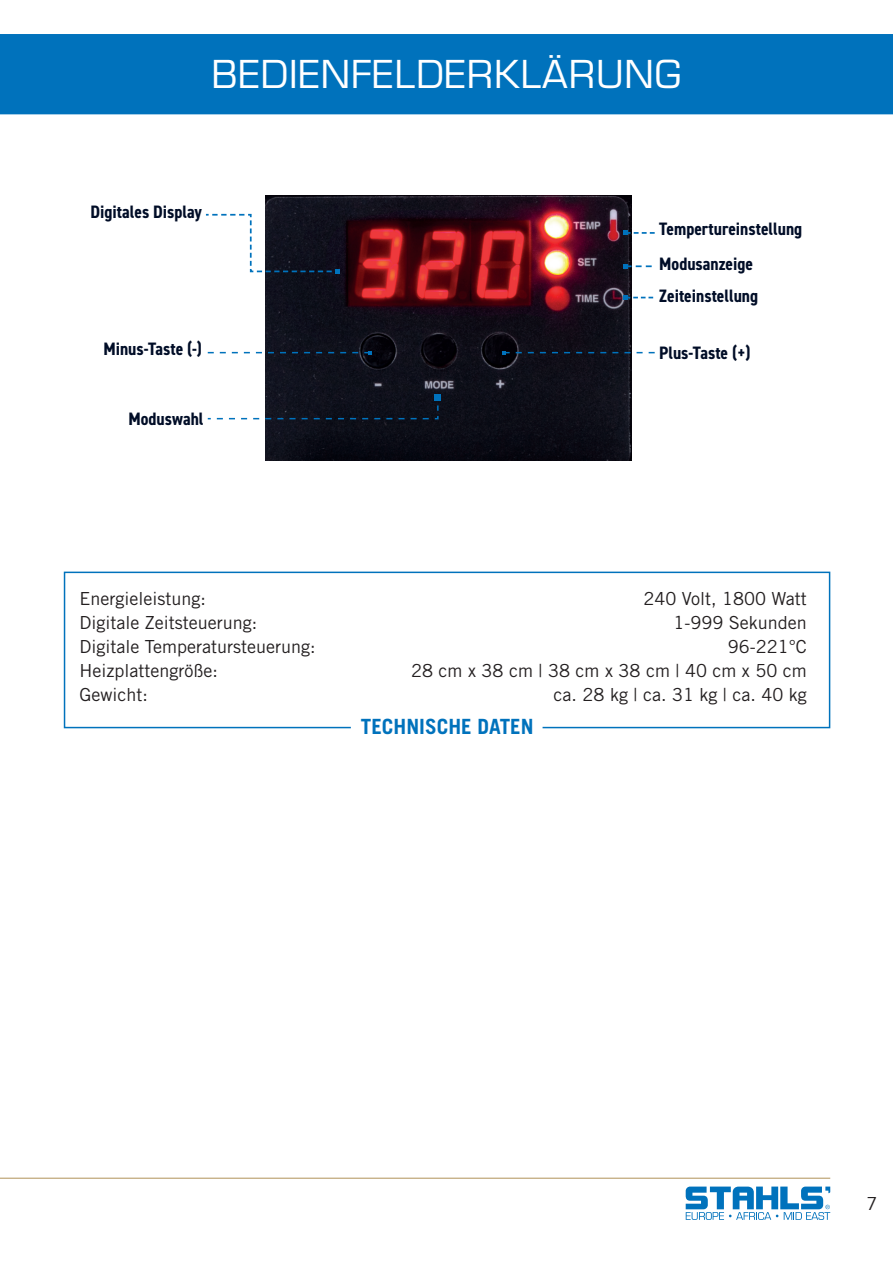
<style>
.page{position:relative;width:893px;height:1263px;background:#fff}
.page>*{position:absolute;margin:0;border:0;box-sizing:border-box;transform-origin:0 0}
.t1{font:37.5px "Eurostile LT Std";letter-spacing:.025em;color:#fff}
.t2{font:700 21px "Trade Gothic LT Std";color:#0072bc}
.t3{font:18px "Trade Gothic LT Std";color:#231f20}
.t4{font:700 condensed 18px/34.8px "DIN2014";color:#000d27}
</style>
<div class="page">
<div style="left:0;top:34px;width:893px;height:80px;background:#0072bc"></div>
<svg style="left:686px;top:1186px;width:144px;height:34px"></svg>
<hr style="left:0;top:1178px;width:830px;height:1px;background:#b09258">
<svg style="left:63px;top:571px;width:768px;height:158px"></svg>
<img style="left:265px;top:195px;width:366px;height:266px">
<svg style="left:205px;top:213px;width:135px;height:60px"></svg>
<svg style="left:208px;top:351px;width:164px;height:3px"></svg>
<svg style="left:502px;top:351px;width:153px;height:3px"></svg>
<svg style="left:623px;top:231px;width:32px;height:4px"></svg>
<svg style="left:623px;top:264px;width:29px;height:4px"></svg>
<svg style="left:623px;top:295px;width:30px;height:5px"></svg>
<svg style="left:207px;top:395px;width:234px;height:25px"></svg>
<h1 class="t1" style="left:212px;top:51px;width:471px">BEDIENFELDERKLÄRUNG</h1>
<p class="t4" style="left:91px;top:194px;width:113px">Digitales Display</p>
<p class="t4" style="left:659px;top:212px;width:144px">Tempertureinstellung<br>Modusanzeige</p>
<p class="t4" style="left:659px;top:278px;width:100px">Zeiteinstellung</p>
<p class="t4" style="left:103px;top:331px;width:100px">Minus-Taste (-)</p>
<p class="t4" style="left:659px;top:335px;width:93px">Plus-Taste (+)</p>
<p class="t4" style="left:129px;top:401px;width:76px">Moduswahl</p>
<p class="t3" style="left:79px;top:587px;width:128px">Energieleistung:</p>
<p class="t3" style="left:643px;top:587px;width:165px">240 Volt, 1800 Watt</p>
<p class="t3" style="left:79px;top:611px;width:180px">Digitale Zeitsteuerung:</p>
<p class="t3" style="left:673px;top:611px;width:135px">1-999 Sekunden</p>
<p class="t3" style="left:79px;top:635px;width:238px">Digitale Temperatursteuerung:</p>
<p class="t3" style="left:728px;top:635px;width:81px">96-221°C</p>
<p class="t3" style="left:79px;top:659px;width:140px">Heizplattengröße:</p>
<p class="t3" style="left:411px;top:659px;width:397px">28 cm x 38 cm | 38 cm x 38 cm | 40 cm x 50 cm</p>
<p class="t3" style="left:79px;top:683px;width:70px">Gewicht:</p>
<p class="t3" style="left:554px;top:683px;width:255px">ca. 28 kg | ca. 31 kg | ca. 40 kg</p>
<p class="t2" style="left:361px;top:713px;width:174px">TECHNISCHE DATEN</p>
<p class="t3" style="left:866px;top:1192px;width:12px">7</p>
</div>
